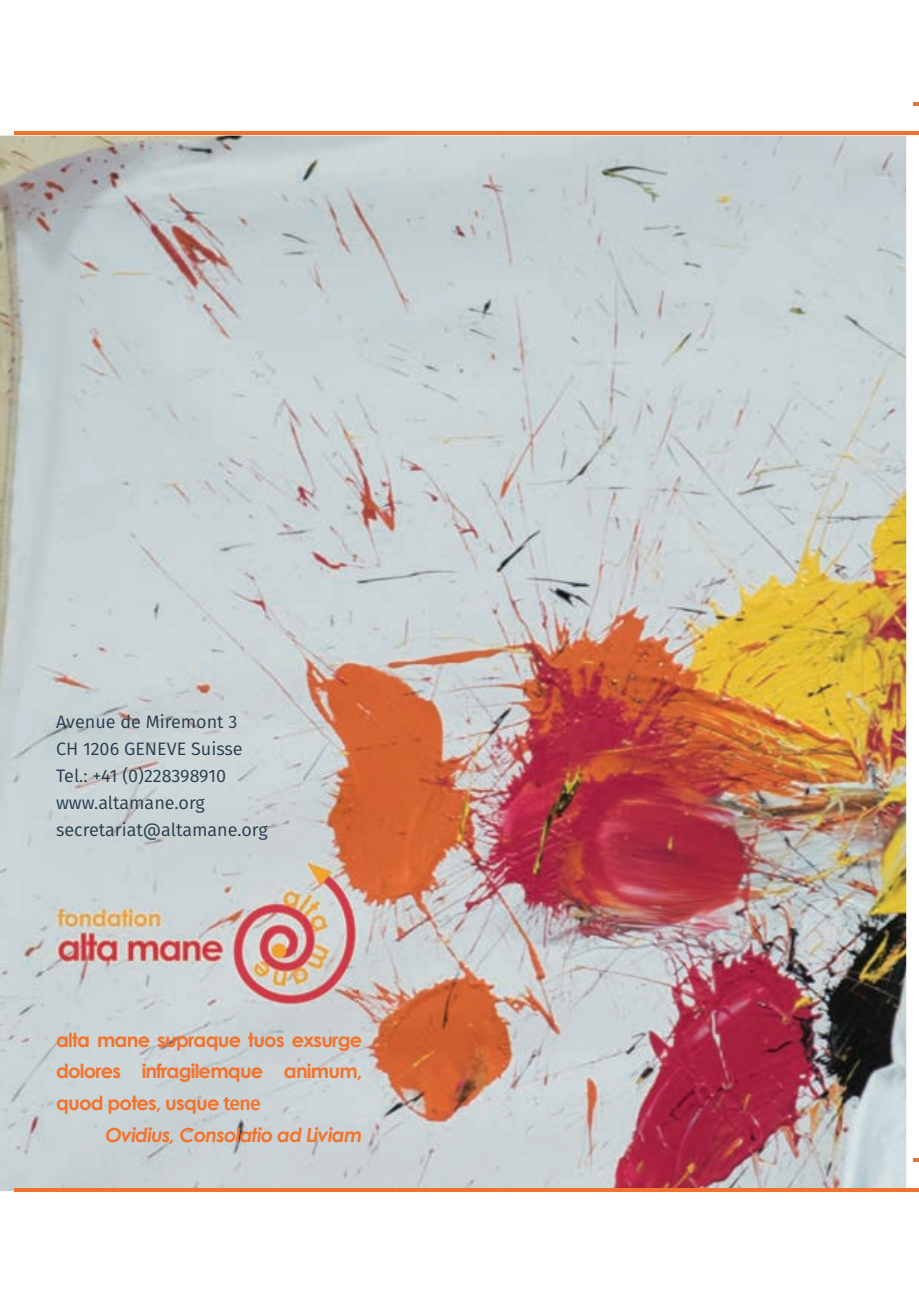
<style>
.page{position:relative;width:919px;height:1289px;background:#fff}
.page>*{position:absolute;margin:0;border:0;box-sizing:border-box;transform-origin:0 0}
.t1{font:700 19.5px/31.5px "Century Gothic";letter-spacing:-.04em;color:#f3732c;text-align:justify}
.t2{font:italic 700 19.5px "Century Gothic";letter-spacing:-.04em;color:#f3732c}
.t3{font:18px/27px "Fira Sans";color:#273d4d}
.s1{font-family:"Fira Sans";font-weight:500}
</style>
<div class="page">
<svg style="left:913px;top:102px;width:5px;height:3px"></svg>
<svg style="left:913px;top:1158px;width:5px;height:3px"></svg>
<img style="left:0;top:136px;width:906px;height:1055px">
<hr style="left:15px;top:1188px;width:903px;height:3px;background:#f3732c">
<img style="left:56px;top:859px;width:302px;height:146px">
<hr style="left:15px;top:132px;width:903px;height:3px;background:#f3732c">
<p class="t3" style="left:56px;top:707px;width:213px">Avenue de Miremont 3<br>CH 1206 GENEVE Suisse<br>Tel.: +41 (0)228398910 www.altamane.org secretariat@altamane.org</p>
<p class="t1" style="left:56px;top:1023px;width:308px">alta mane supraque tuos exsurge dolores infragilemque animum, quod potes, usque <span class="s1">tene</span></p>
<p class="t2" style="left:106px;top:1121px;width:258px">Ovidius, Consolatio ad Liviam</p>
</div>
